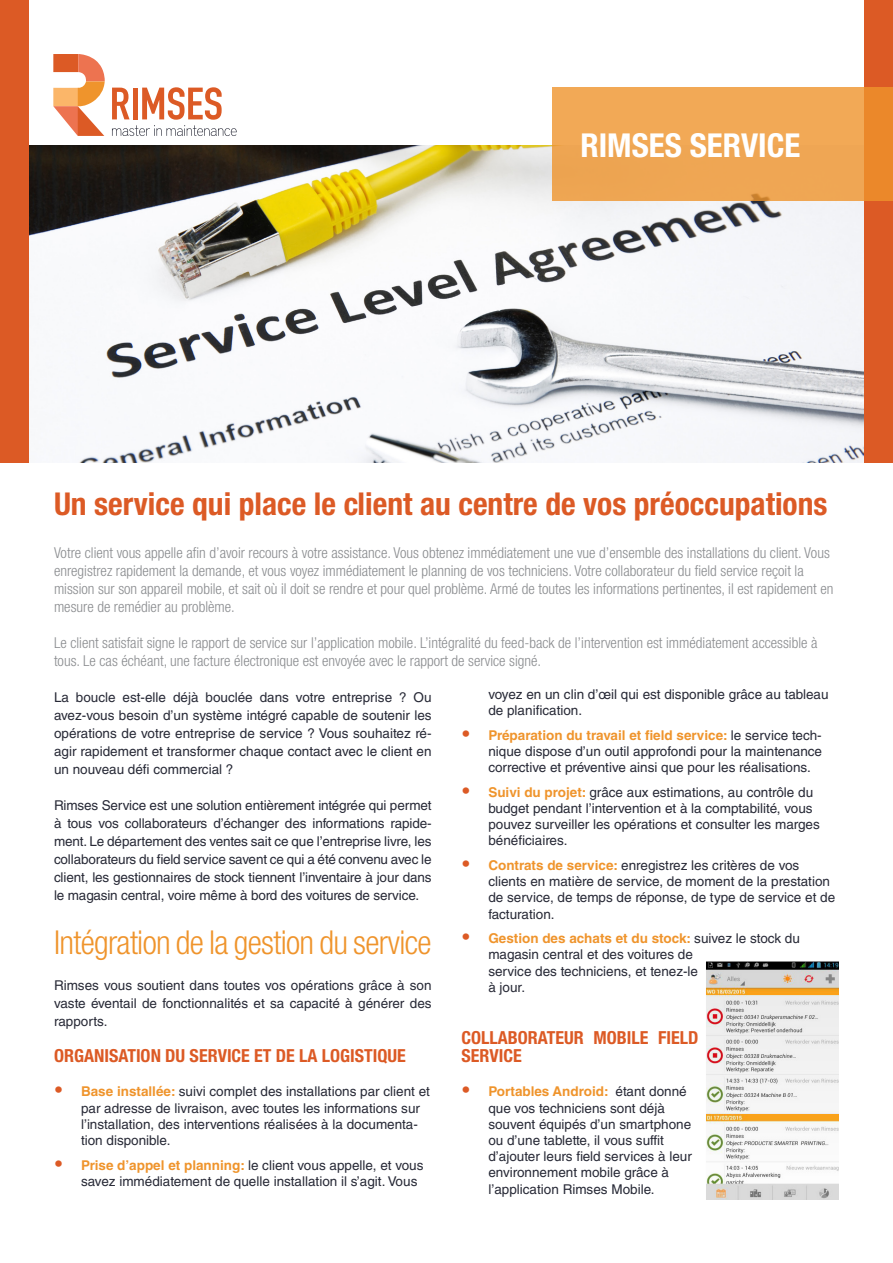
<style>
.page{position:relative;width:893px;height:1263px;background:#fff}
.page>*{position:absolute;margin:0;border:0;box-sizing:border-box;transform-origin:0 0}
.t1{font:300 condensed 33px "Helvetica Neue LT Std";letter-spacing:-.02em;color:#ef942c}
.Special_title{font:700 condensed 33px "Helvetica Neue LT Std";color:#fff}
.t2{font:700 condensed 31.5px "Helvetica Neue LT Std";color:#dc5a25}
.t3{font:700 condensed 18px/18px "Helvetica Neue LT Std";color:#dc5a25}
.t4{font:300 condensed 15px/18px "Helvetica Neue LT Std";color:#8a8c8f}
.t5{font:13.5px/16.2px "Helvetica LT Std";color:#272936}
.s1{font-family:"Helvetica Neue LT Std";font-weight:700;font-stretch:condensed;font-size:18px;color:#dc5a25}
.s2{font-weight:700;color:#ef942c}
</style>
<div class="page">
<div style="left:0;top:0;width:893px;height:463px;background:#dc5a25"></div>
<div style="left:29px;top:0;width:835px;height:463px;background:#fff"></div>
<svg style="left:112px;top:87px;width:125px;height:49px"></svg>
<svg style="left:53px;top:54px;width:52px;height:82px"></svg>
<img style="left:29px;top:145px;width:835px;height:318px">
<svg style="left:553px;top:87px;width:340px;height:114px;background:#efa450"></svg>
<svg style="left:706px;top:961px;width:133px;height:239px"></svg>
<p class="Special_title" style="left:580px;top:126px;width:221px">RIMSES SERVICE</p>
<p class="t2" style="left:54px;top:484px;width:775px">Un service qui place le client au centre de vos préoccupations</p>
<p class="t4" style="left:54px;top:544px;width:781px">Votre client vous appelle afin d’avoir recours à votre assistance. Vous obtenez immédiatement une vue d’ensemble des installations du client. Vous enregistrez rapidement la demande, et vous voyez immédiatement le planning de vos techniciens. Votre collaborateur du field service reçoit la mission sur son appareil mobile, et sait où il doit se rendre et pour quel problème. Armé de toutes les informations pertinentes, il est rapidement en mesure de remédier au problème.</p>
<p class="t4" style="left:54px;top:634px;width:765px">Le client satisfait signe le rapport de service sur l’application mobile. L’intégralité du feed-back de l’intervention est immédiatement accessible à tous. Le cas échéant, une facture électronique est envoyée avec le rapport de service signé.</p>
<p class="t5" style="left:54px;top:688px;width:379px;line-height:18px;text-align:justify">La boucle est-elle déjà bouclée dans votre entreprise ? Ou avez-vous besoin d’un système intégré capable de soutenir les opérations de votre entreprise de service ? Vous souhaitez ré&shy;agir rapidement et transformer chaque contact avec le client en un nouveau défi commercial ?</p>
<p class="t5" style="left:54px;top:796px;width:379px;line-height:18px;text-align:justify">Rimses Service est une solution entièrement intégrée qui permet à tous vos collaborateurs d’échanger des informations rapide&shy;ment. Le département des ventes sait ce que l’entreprise livre, les collaborateurs du field service savent ce qui a été convenu avec le client, les gestionnaires de stock tiennent l’inventaire à jour dans le magasin central, voire même à bord des voitures de service.</p>
<p class="t1" style="left:54px;top:923px;width:379px">Intégration de la gestion du service</p>
<p class="t5" style="left:54px;top:976px;width:379px;line-height:18px;text-align:justify">Rimses vous soutient dans toutes vos opérations grâce à son vaste éventail de fonctionnalités et sa capacité à générer des rapports.</p>
<p class="t3" style="left:54px;top:1046px;width:353px">ORGANISATION DU SERVICE ET DE LA LOGISTIQUE</p>
<p class="t5" style="left:81px;top:1083px;width:350px;text-indent:-27px"><span class="s1">•</span> <span class="s2">Base installée:</span> suivi complet des installations par client et par adresse de livraison, avec toutes les informations sur l’installation, des interventions réalisées à la documenta&shy;tion disponible.</p>
<p class="t5" style="left:81px;top:1157px;width:344px;text-indent:-27px"><span class="s1">•</span> <span class="s2">Prise d’appel et planning:</span> le client vous appelle, et vous savez immédiatement de quelle installation il s’agit. Vous</p>
<p class="t5" style="left:488px;top:686px;width:342px">voyez en un clin d’œil qui est disponible grâce au tableau de planification.</p>
<p class="t5" style="left:488px;top:727px;width:335px;text-align:justify;text-indent:-27px"><span class="s1">•</span> <span class="s2">Préparation du travail et field service:</span> le service tech&shy;nique dispose d’un outil approfondi pour la maintenance corrective et préventive ainsi que pour les réalisations.</p>
<p class="t5" style="left:488px;top:784px;width:333px;text-indent:-27px"><span class="s1">•</span> <span class="s2">Suivi du projet:</span> grâce aux estimations, au contrôle du budget pendant l’intervention et à la comptabilité, vous pouvez surveiller les opérations et consulter les marges bénéficiaires.</p>
<p class="t5" style="left:488px;top:857px;width:348px;text-indent:-27px"><span class="s1">•</span> <span class="s2">Contrats de service:</span> enregistrez les critères de vos clients en matière de service, de moment de la prestation de service, de temps de réponse, de type de service et de facturation.</p>
<p class="t5" style="left:488px;top:930px;width:313px;text-indent:-27px"><span class="s1">•</span> <span class="s2">Gestion des achats et du stock:</span> suivez le stock du magasin central et des voitures de<br>service des techniciens, et tenez-le<br>à jour.</p>
<p class="t3" style="left:461px;top:1028px;width:239px">COLLABORATEUR MOBILE FIELD<br>SERVICE</p>
<p class="t5" style="left:488px;top:1083px;width:205px;text-indent:-27px"><span class="s1">•</span> <span class="s2">Portables Android:</span> étant donné que vos techniciens sont déjà souvent équipés d’un smartphone ou d’une tablette, il vous suffit d’ajouter leurs field services à leur environnement mobile grâce à l’application Rimses Mobile.</p>
</div>
